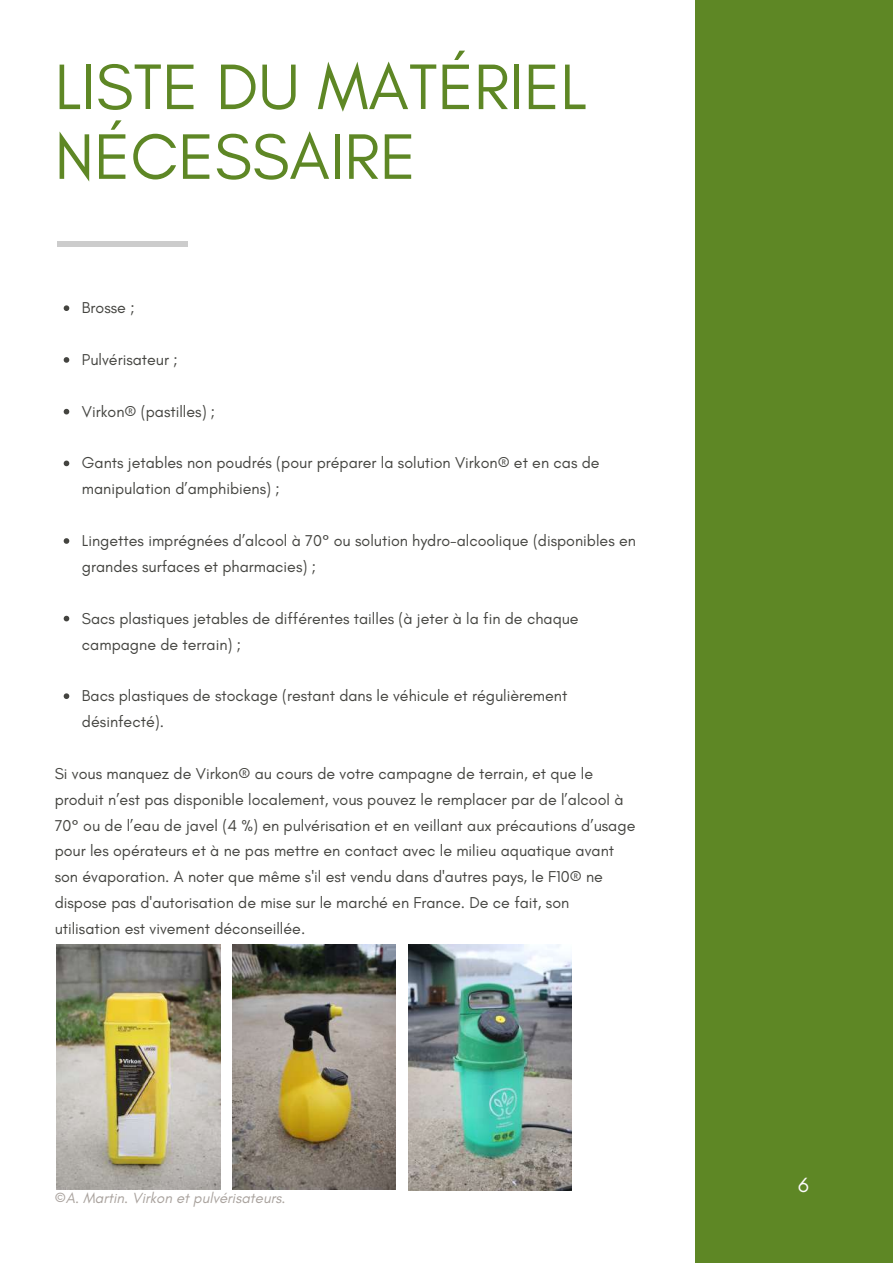
<style>
.page{position:relative;width:893px;height:1264px;background:#fff}
.page>*{position:absolute;margin:0;border:0;box-sizing:border-box;transform-origin:0 0}
.t1{font:65.4px/69.8px "Glacial Indifference";color:#5e8725}
.t2{font:21px "Glacial Indifference";color:#fcfbfc}
.t3{font:16.05px/25.8px "Glacial Indifference";color:#444440}
.t4{font:italic 15px "Glacial Indifference";color:#a9a29d}
</style>
<div class="page">
<div style="left:57px;top:241px;width:130px;height:5px;background:#ccc"></div>
<div style="left:695px;top:0;width:197px;height:1262px;background:#5e8725"></div>
<img style="left:232px;top:944px;width:163px;height:245px">
<img style="left:57px;top:944px;width:163px;height:245px">
<img style="left:408px;top:944px;width:163px;height:245px">
<svg style="left:64px;top:305px;width:5px;height:6px"></svg>
<svg style="left:64px;top:357px;width:5px;height:6px"></svg>
<svg style="left:64px;top:409px;width:5px;height:5px"></svg>
<svg style="left:64px;top:460px;width:5px;height:6px"></svg>
<svg style="left:64px;top:538px;width:5px;height:6px"></svg>
<svg style="left:64px;top:615px;width:5px;height:6px"></svg>
<svg style="left:64px;top:693px;width:5px;height:6px"></svg>
<h1 class="t1" style="left:55px;top:51px;width:533px">LISTE DU MATÉRIEL<br>NÉCESSAIRE</h1>
<p class="t3" style="left:82px;top:295px;width:54px">Brosse ;</p>
<p class="t3" style="left:82px;top:346px;width:97px">Pulvérisateur ;</p>
<p class="t3" style="left:82px;top:398px;width:135px">Virkon® (pastilles) ;</p>
<p class="t3" style="left:82px;top:450px;width:519px">Gants jetables non poudrés (pour préparer la solution Virkon® et en cas de manipulation d’amphibiens) ;</p>
<p class="t3" style="left:82px;top:527px;width:555px">Lingettes imprégnées d’alcool à 70° ou solution hydro-alcoolique (disponibles en grandes surfaces et pharmacies) ;</p>
<p class="t3" style="left:82px;top:605px;width:498px">Sacs plastiques jetables de différentes tailles (à jeter à la fin de chaque campagne de terrain) ;</p>
<p class="t3" style="left:82px;top:682px;width:487px">Bacs plastiques de stockage (restant dans le véhicule et régulièrement désinfecté).</p>
<p class="t3" style="left:55px;top:760px;width:582px">Si vous manquez de Virkon® au cours de votre campagne de terrain, et que le produit n’est pas disponible localement, vous pouvez le remplacer par de l’alcool à 70° ou de l’eau de javel (4 %) en pulvérisation et en veillant aux précautions d’usage pour les opérateurs et à ne pas mettre en contact avec le milieu aquatique avant son évaporation. A noter que même s'il est vendu dans d'autres pays, le F10® ne dispose pas d'autorisation de mise sur le marché en France. De ce fait, son utilisation est vivement déconseillée.</p>
<p class="t4" style="left:55px;top:1188px;width:232px">©A. Martin. Virkon et pulvérisateurs.</p>
<h2 class="t2" style="left:798px;top:1172px;width:12px">6</h2>
</div>
